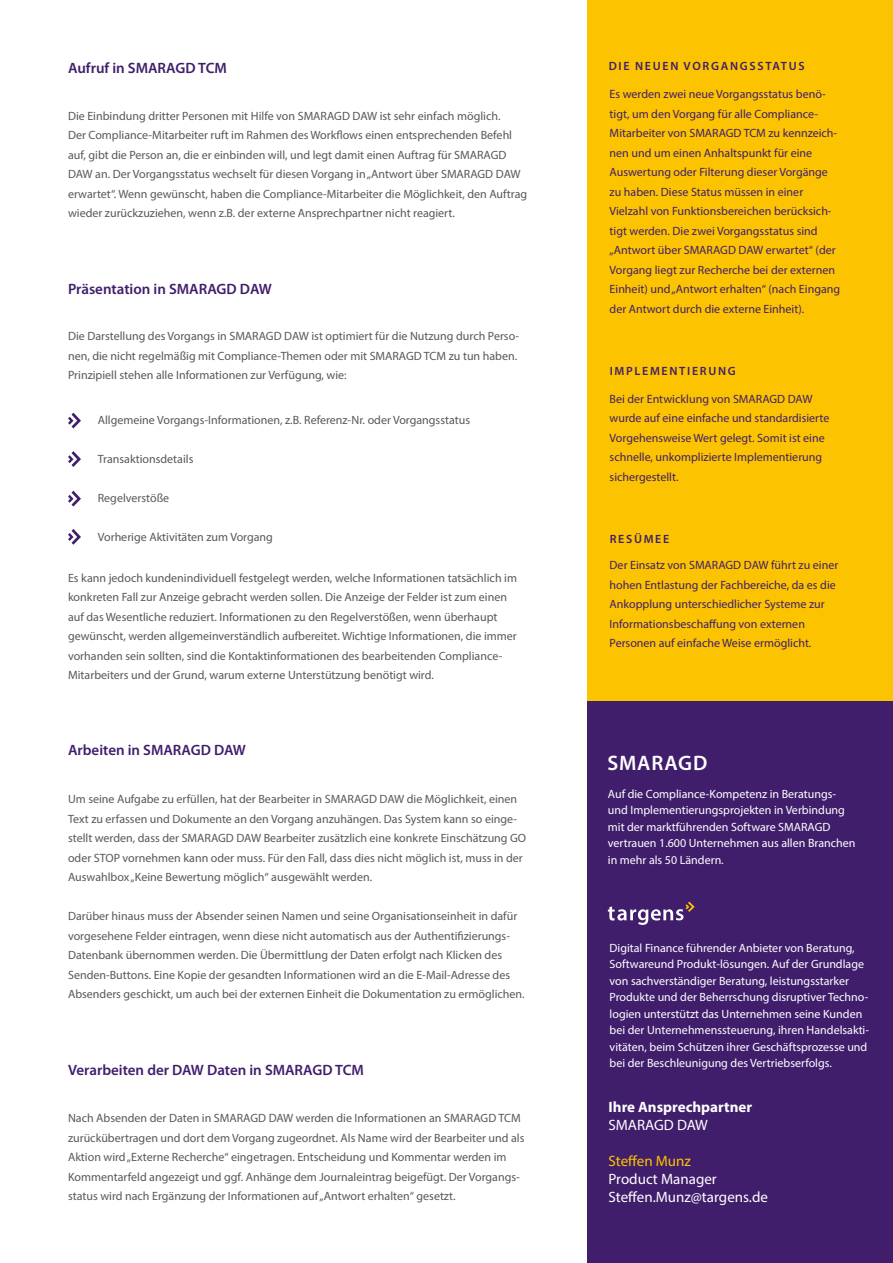
<style>
.page{position:relative;width:893px;height:1263px;background:#fff}
.page>*{position:absolute;margin:0;border:0;box-sizing:border-box;transform-origin:0 0}
.t1{font:600 21px "Myriad Pro";letter-spacing:.04em;color:#fff}
.t2{font:600 15px "Myriad Pro";color:#401e6c}
.t3{font:15px/18px "Myriad Pro";color:#fff}
.t4{font:700 15px "Myriad Pro";color:#fff}
.t5{font:15px "Myriad Pro";color:#fcc400}
.t6{font:12px/19.5px "Myriad Pro";color:#58585a}
.t7{font:12px/19.5px "Myriad Pro";color:#401e6c}
.t8{font:12px/16.5px "Myriad Pro";color:#fff}
.t9{font:600 12px "Myriad Pro";letter-spacing:.14em;color:#401e6c}
</style>
<div class="page">
<div style="left:588px;top:0;width:305px;height:702px;background:#fcc400"></div>
<div style="left:588px;top:702px;width:305px;height:561px;background:#401e6c"></div>
<svg style="left:68px;top:413px;width:13px;height:15px"></svg>
<svg style="left:68px;top:451px;width:13px;height:16px"></svg>
<svg style="left:68px;top:491px;width:13px;height:15px"></svg>
<svg style="left:68px;top:529px;width:13px;height:16px"></svg>
<svg style="left:608px;top:902px;width:87px;height:23px"></svg>
<p class="t2" style="left:68px;top:58px;width:160px">Aufruf in SMARAGD TCM</p>
<p class="t6" style="left:68px;top:106px;width:461px">Die Einbindung dritter Personen mit Hilfe von SMARAGD DAW ist sehr einfach möglich.<br>Der Compliance-Mitarbeiter ruft im Rahmen des Workflows einen entsprechenden Befehl auf, gibt die Person an, die er einbinden will, und legt damit einen Auftrag für SMARAGD DAW an. Der Vorgangsstatus wechselt für diesen Vorgang in „Antwort über SMARAGD DAW erwartet“. Wenn gewünscht, haben die Compliance-Mitarbeiter die Möglichkeit, den Auftrag wieder zurückzuziehen, wenn z.B. der externe Ansprechpartner nicht reagiert.</p>
<p class="t2" style="left:68px;top:279px;width:205px">Präsentation in SMARAGD DAW</p>
<p class="t6" style="left:68px;top:326px;width:453px">Die Darstellung des Vorgangs in SMARAGD DAW ist optimiert für die Nutzung durch Perso&shy;nen, die nicht regelmäßig mit Compliance-Themen oder mit SMARAGD TCM zu tun haben.<br>Prinzipiell stehen alle Informationen zur Verfügung, wie:</p>
<p class="t6" style="left:98px;top:410px;width:374px">Allgemeine Vorgangs-Informationen, z.B. Referenz-Nr. oder Vorgangsstatus</p>
<p class="t6" style="left:98px;top:449px;width:97px">Transaktionsdetails</p>
<p class="t6" style="left:98px;top:488px;width:73px">Regelverstöße</p>
<p class="t6" style="left:98px;top:527px;width:177px">Vorherige Aktivitäten zum Vorgang</p>
<p class="t6" style="left:68px;top:568px;width:450px">Es kann jedoch kundenindividuell festgelegt werden, welche Informationen tatsächlich im konkreten Fall zur Anzeige gebracht werden sollen. Die Anzeige der Felder ist zum einen auf das Wesentliche reduziert. Informationen zu den Regelverstößen, wenn überhaupt gewünscht, werden allgemeinverständlich aufbereitet. Wichtige Informationen, die immer vorhanden sein sollten, sind die Kontaktinformationen des bearbeitenden Compliance-Mitarbeiters und der Grund, warum externe Unterstützung benötigt wird.</p>
<p class="t2" style="left:68px;top:741px;width:179px">Arbeiten in SMARAGD DAW</p>
<p class="t6" style="left:68px;top:789px;width:460px">Um seine Aufgabe zu erfüllen, hat der Bearbeiter in SMARAGD DAW die Möglichkeit, einen Text zu erfassen und Dokumente an den Vorgang anzuhängen. Das System kann so einge&shy;stellt werden, dass der SMARAGD DAW Bearbeiter zusätzlich eine konkrete Einschätzung GO oder STOP vornehmen kann oder muss. Für den Fall, dass dies nicht möglich ist, muss in der Auswahlbox „Keine Bewertung möglich“ ausgewählt werden.</p>
<p class="t6" style="left:68px;top:906px;width:458px">Darüber hinaus muss der Absender seinen Namen und seine Organisationseinheit in dafür vorgesehene Felder eintragen, wenn diese nicht automatisch aus der Authentifizierungs-Datenbank übernommen werden. Die Übermittlung der Daten erfolgt nach Klicken des Senden-Buttons. Eine Kopie der gesandten Informationen wird an die E-Mail-Adresse des Absenders geschickt, um auch bei der externen Einheit die Dokumentation zu ermöglichen.</p>
<p class="t2" style="left:68px;top:1060px;width:297px">Verarbeiten der DAW Daten in SMARAGD TCM</p>
<p class="t6" style="left:68px;top:1108px;width:458px">Nach Absenden der Daten in SMARAGD DAW werden die Informationen an SMARAGD TCM zurückübertragen und dort dem Vorgang zugeordnet. Als Name wird der Bearbeiter und als Aktion wird „Externe Recherche“ eingetragen. Entscheidung und Kommentar werden im Kommentarfeld angezeigt und ggf. Anhänge dem Journaleintrag beigefügt. Der Vorgangs&shy;status wird nach Ergänzung der Informationen auf „Antwort erhalten“ gesetzt.</p>
<p class="t9" style="left:609px;top:58px;width:198px">DIE NEUEN VORGANGSSTATUS</p>
<p class="t7" style="left:610px;top:84px;width:232px">Es werden zwei neue Vorgangsstatus benö&shy;tigt, um den Vorgang für alle Compliance-Mitarbeiter von SMARAGD TCM zu kennzeich&shy;nen und um einen Anhaltspunkt für eine Auswertung oder Filterung dieser Vorgänge zu haben. Diese Status müssen in einer Vielzahl von Funktionsbereichen berücksich&shy;tigt werden. Die zwei Vorgangsstatus sind „Antwort über SMARAGD DAW erwartet“ (der Vorgang liegt zur Recherche bei der externen Einheit) und „Antwort erhalten“ (nach Eingang der Antwort durch die externe Einheit).</p>
<p class="t9" style="left:610px;top:363px;width:10px">implementierung</p>
<p class="t7" style="left:610px;top:389px;width:221px">Bei der Entwicklung von SMARAGD DAW wurde auf eine einfache und standardisierte Vorgehensweise Wert gelegt. Somit ist eine schnelle, unkomplizierte Implementierung sichergestellt.</p>
<p class="t9" style="left:610px;top:531px;width:61px">RESÜMEE</p>
<p class="t7" style="left:610px;top:555px;width:230px">Der Einsatz von SMARAGD DAW führt zu einer hohen Entlastung der Fachbereiche, da es die Ankopplung unterschiedlicher Systeme zur Informationsbeschaffung von externen Personen auf einfache Weise ermöglicht.</p>
<h1 class="t1" style="left:607px;top:750px;width:101px">SMARAGD</h1>
<p class="t8" style="left:608px;top:785px;width:249px">Auf die Compliance-Kompetenz in Beratungs&shy;und Implementierungsprojekten in Verbindung mit der marktführenden Software SMARAGD vertrauen 1.600 Unternehmen aus allen Branchen in mehr als 50 Ländern.</p>
<p class="t8" style="left:610px;top:939px;width:261px">Digital Finance führender Anbieter von Beratung, Softwareund Produkt-lösungen. Auf der Grundlage von sachverständiger Beratung, leistungsstarker Produkte und der Beherrschung disruptiver Techno&shy;logien unterstützt das Unternehmen seine Kunden bei der Unternehmenssteuerung, ihren Handelsakti&shy;vitäten, beim Schützen ihrer Geschäftsprozesse und bei der Beschleunigung des Vertriebserfolgs.</p>
<p class="t4" style="left:608px;top:1097px;width:145px">Ihre Ansprechpartner</p>
<p class="t3" style="left:608px;top:1116px;width:101px">SMARAGD DAW</p>
<p class="t5" style="left:608px;top:1151px;width:84px">Steffen Munz</p>
<p class="t3" style="left:608px;top:1169px;width:161px">Product Manager<br>Steffen.Munz@targens.de</p>
</div>
